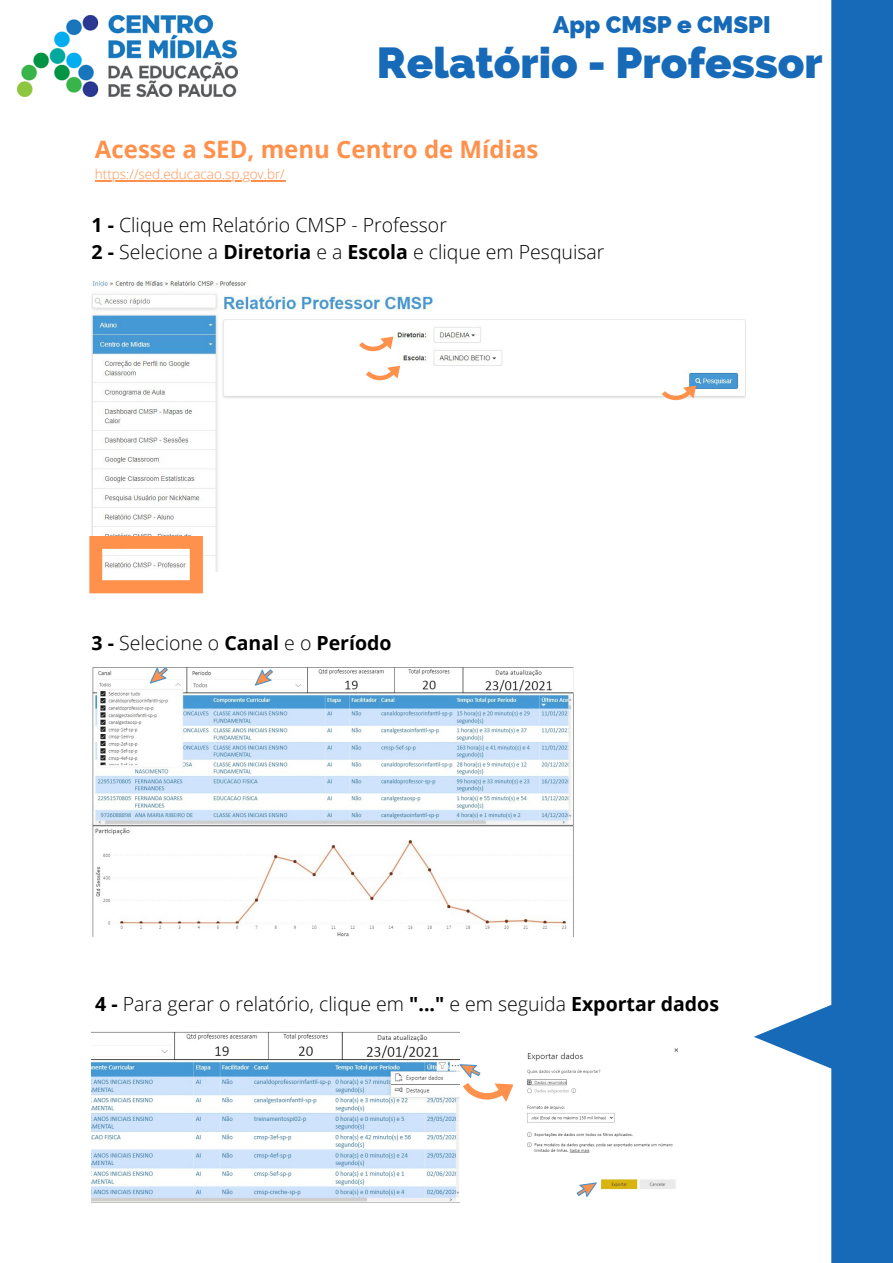
<style>
.page{position:relative;width:893px;height:1263px;background:#fff}
.page>*{position:absolute;margin:0;border:0;box-sizing:border-box;transform-origin:0 0}
.t1{font:800 43.5px "Raleway";color:#166ab8}
.t2{font:700 24px "Open Sans";color:#ff914d}
.t3{font:800 24px "Raleway";color:#166ab8}
.t4{font:300 19.5px "Open Sans";color:#000}
.t5{font:700 19.5px "Open Sans";color:#000}
.t6{font:300 13.5px "Open Sans";color:#ff914d}
.s1{font-weight:700}
.s2{font-weight:300}
</style>
<div class="page">
<svg style="left:754px;top:0;width:139px;height:1263px"></svg>
<img style="left:17px;top:16px;width:221px;height:81px">
<img style="left:91px;top:280px;width:654px;height:291px">
<svg style="left:89px;top:536px;width:114px;height:57px"></svg>
<svg style="left:359px;top:324px;width:46px;height:68px"></svg>
<svg style="left:661px;top:373px;width:40px;height:39px"></svg>
<img style="left:92px;top:667px;width:482px;height:269px">
<img style="left:91px;top:1032px;width:368px;height:170px">
<img style="left:527px;top:1048px;width:151px;height:142px">
<svg style="left:459px;top:1059px;width:55px;height:43px"></svg>
<hr style="left:95px;top:180px;width:190px;height:2px;background:#ff914d">
<svg style="left:575px;top:1182px;width:23px;height:15px"></svg>
<svg style="left:251px;top:667px;width:24px;height:19px"></svg>
<svg style="left:146px;top:667px;width:24px;height:17px"></svg>
<p class="t3" style="left:553px;top:11px;width:219px">App CMSP e CMSPI</p>
<p class="t1" style="left:377px;top:37px;width:447px">Relatório - Professor</p>
<p class="t2" style="left:95px;top:132px;width:445px">Acesse a SED, menu Centro de Mídias</p>
<p class="t6" style="left:95px;top:165px;width:191px">https://sed.educacao.sp.gov.br/</p>
<p class="t4" style="left:92px;top:211px;width:357px"><span class="s1">1 -</span> Clique em Relatório CMSP - Professor</p>
<p class="t4" style="left:92px;top:239px;width:514px"><span class="s1">2 -</span> Selecione a <span class="s1">Diretoria</span> e a <span class="s1">Escola</span> e clique em Pesquisar</p>
<p class="t5" style="left:91px;top:629px;width:301px">3 - <span class="s2">Selecione o</span> Canal <span class="s2">e o</span> Período</p>
<p class="t4" style="left:95px;top:990px;width:625px"><span class="s1">4 -</span> Para gerar o relatório, clique em <span class="s1">"..."</span> e em seguida <span class="s1">Exportar dados</span></p>
</div>
